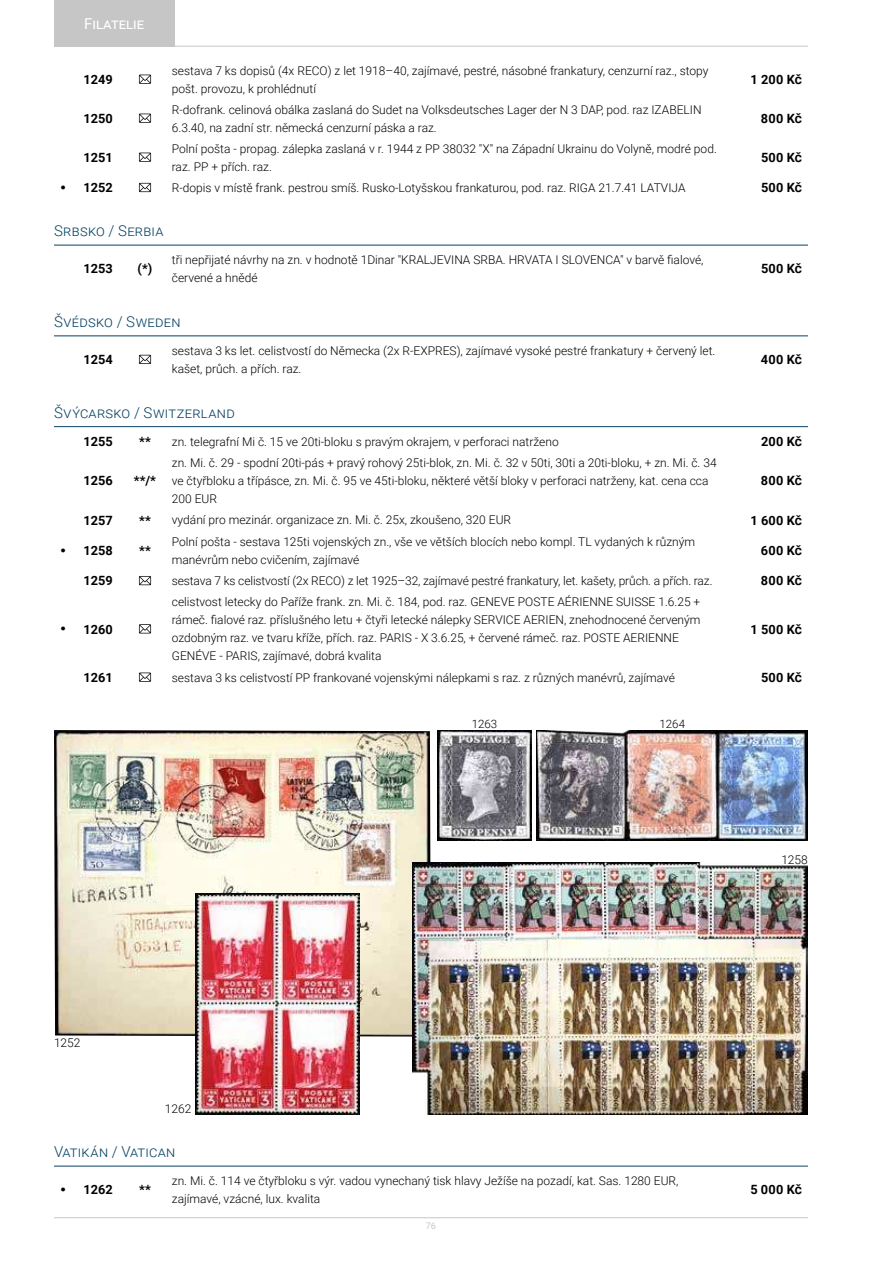
<style>
.page{position:relative;width:893px;height:1263px;background:#fff}
.page>*{position:absolute;margin:0;border:0;box-sizing:border-box;transform-origin:0 0}
.t1{font:300 15px "Roboto";letter-spacing:.025em;color:#094264}
.t2{font:300 15px "Roboto";letter-spacing:-.015em;color:#094264}
.t3{font:15px "Roboto";color:#fff}
.t4{font:700 12.75px "Roboto";color:#000}
.t5{font:300 12px/18px "Roboto";color:#000}
.t6{font:300 11.55px "Roboto";color:#000}
.t7{font:9px "Roboto";color:#c6c6c6}
</style>
<div class="page">
<div style="left:54px;top:0;width:120px;height:47px;background:#c6c6c6"></div>
<hr style="left:54px;top:1217px;width:754px;height:1px;background:#c6c6c6">
<hr style="left:174px;top:46px;width:634px;height:1px;background:#c6c6c6">
<hr style="left:54px;top:245px;width:754px;height:1px;background:#094264">
<hr style="left:54px;top:335px;width:754px;height:1px;background:#094264">
<hr style="left:54px;top:426px;width:754px;height:1px;background:#094264">
<svg style="left:139px;top:75px;width:12px;height:9px"></svg>
<svg style="left:139px;top:114px;width:12px;height:9px"></svg>
<svg style="left:139px;top:153px;width:12px;height:9px"></svg>
<svg style="left:139px;top:183px;width:12px;height:9px"></svg>
<svg style="left:139px;top:355px;width:12px;height:9px"></svg>
<svg style="left:139px;top:576px;width:12px;height:9px"></svg>
<svg style="left:139px;top:624px;width:12px;height:9px"></svg>
<svg style="left:139px;top:672px;width:12px;height:10px"></svg>
<img style="left:54px;top:730px;width:377px;height:306px">
<img style="left:438px;top:730px;width:93px;height:111px">
<hr style="left:54px;top:1166px;width:754px;height:1px;background:#094264">
<img style="left:412px;top:863px;width:396px;height:252px">
<img style="left:196px;top:893px;width:163px;height:222px">
<img style="left:537px;top:730px;width:271px;height:111px">
<p class="t3" style="left:84px;top:13px;width:61px">Filatelie</p>
<p class="t4" style="left:84px;top:70px;width:31px">1249</p>
<p class="t5" style="left:172px;top:61px;width:538px">sestava 7 ks dopisů (4x RECO) z let 1918–40, zajímavé, pestré, násobné frankatury, cenzurní raz., stopy pošt. provozu, k prohlédnutí</p>
<p class="t4" style="left:751px;top:70px;width:53px">1 200 Kč</p>
<p class="t4" style="left:84px;top:109px;width:31px">1250</p>
<p class="t5" style="left:172px;top:100px;width:531px">R-dofrank. celinová obálka zaslaná do Sudet na Volksdeutsches Lager der N 3 DAP, pod. raz IZABELIN<br>6.3.40, na zadní str. německá cenzurní páska a raz.</p>
<p class="t4" style="left:761px;top:109px;width:42px">800 Kč</p>
<p class="t4" style="left:84px;top:148px;width:31px">1251</p>
<p class="t5" style="left:172px;top:139px;width:546px">Polní pošta - propag. zálepka zaslaná v r. 1944 z PP 38032 "X" na Západní Ukrainu do Volyně, modré pod. raz. PP + přích. raz.</p>
<p class="t4" style="left:761px;top:148px;width:42px">500 Kč</p>
<p class="t4" style="left:60px;top:179px;width:54px"><sup>●</sup> 1252</p>
<p class="t5" style="left:172px;top:178px;width:515px">R-dopis v místě frank. pestrou smíš. Rusko-Lotyšskou frankaturou, pod. raz. RIGA 21.7.41 LATVIJA</p>
<p class="t4" style="left:761px;top:179px;width:42px">500 Kč</p>
<p class="t1" style="left:54px;top:220px;width:111px">Srbsko / Serbia</p>
<p class="t4" style="left:84px;top:260px;width:31px">1253</p>
<p class="t4" style="left:138px;top:260px;width:16px">(*)</p>
<p class="t5" style="left:172px;top:250px;width:533px">tři nepřijaté návrhy na zn. v hodnotě 1Dinar "KRALJEVINA SRBA. HRVATA I SLOVENCA" v barvě 昀椀alové, červené a hnědé</p>
<p class="t4" style="left:761px;top:260px;width:42px">500 Kč</p>
<p class="t1" style="left:54px;top:311px;width:128px">Švédsko / Sweden</p>
<p class="t4" style="left:84px;top:351px;width:31px">1254</p>
<p class="t5" style="left:172px;top:341px;width:545px">sestava 3 ks let. celistvostí do Německa (2x R-EXPRES), zajímavé vysoké pestré frankatury + červený let. kašet, průch. a přích. raz.</p>
<p class="t4" style="left:761px;top:351px;width:42px">400 Kč</p>
<p class="t1" style="left:54px;top:402px;width:182px">Švýcarsko / Switzerland</p>
<p class="t4" style="left:84px;top:433px;width:31px">1255</p>
<p class="t4" style="left:139px;top:436px;width:13px">**</p>
<p class="t5" style="left:172px;top:432px;width:388px">zn. telegrafní Mi č. 15 ve 20ti-bloku s pravým okrajem, v perforaci natrženo</p>
<p class="t4" style="left:761px;top:433px;width:42px">200 Kč</p>
<p class="t4" style="left:84px;top:472px;width:31px">1256</p>
<p class="t4" style="left:134px;top:476px;width:24px">**/*</p>
<p class="t5" style="left:172px;top:453px;width:546px">zn. Mi. č. 29 - spodní 20ti-pás + pravý rohový 25ti-blok, zn. Mi. č. 32 v 50ti, 30ti a 20ti-bloku, + zn. Mi. č. 34 ve čtyřbloku a třípásce, zn. Mi. č. 95 ve 45ti-bloku, některé větší bloky v perforaci natrženy, kat. cena cca<br>200 EUR</p>
<p class="t4" style="left:761px;top:472px;width:42px">800 Kč</p>
<p class="t4" style="left:84px;top:511px;width:31px">1257</p>
<p class="t4" style="left:139px;top:515px;width:13px">**</p>
<p class="t5" style="left:172px;top:511px;width:341px">vydání pro mezinár. organizace zn. Mi. č. 25x, zkoušeno, 320 EUR</p>
<p class="t4" style="left:750px;top:511px;width:53px">1 600 Kč</p>
<p class="t4" style="left:60px;top:541px;width:54px"><sup>●</sup> 1258</p>
<p class="t4" style="left:139px;top:545px;width:13px">**</p>
<p class="t5" style="left:172px;top:532px;width:525px">Polní pošta - sestava 125ti vojenských zn., vše ve větších blocích nebo kompl. TL vydaných k různým manévrům nebo cvičením, zajímavé</p>
<p class="t4" style="left:761px;top:541px;width:42px">600 Kč</p>
<p class="t4" style="left:84px;top:572px;width:31px">1259</p>
<p class="t5" style="left:172px;top:571px;width:542px">sestava 7 ks celistvostí (2x RECO) z let 1925–32, zajímavé pestré frankatury, let. kašety, průch. a přích. raz.</p>
<p class="t4" style="left:761px;top:572px;width:42px">800 Kč</p>
<p class="t4" style="left:60px;top:620px;width:54px"><sup>●</sup> 1260</p>
<p class="t5" style="left:172px;top:592px;width:530px">celistvost letecky do Paříže frank. zn. Mi. č. 184, pod. raz. GENEVE POSTE AÉRIENNE SUISSE 1.6.25 + rámeč. 昀椀alové raz. příslušného letu + čtyři letecké nálepky SERVICE AERIEN, znehodnocené červeným ozdobným raz. ve tvaru kříže, přích. raz. PARIS - X 3.6.25, + červené rámeč. raz. POSTE AERIENNE GENÉVE - PARIS, zajímavé, dobrá kvalita</p>
<p class="t4" style="left:750px;top:620px;width:53px">1 500 Kč</p>
<p class="t4" style="left:84px;top:668px;width:31px">1261</p>
<p class="t5" style="left:172px;top:668px;width:505px">sestava 3 ks celistvostí PP frankované vojenskými nálepkami s raz. z různých manévrů, zajímavé</p>
<p class="t4" style="left:761px;top:668px;width:42px">500 Kč</p>
<p class="t5" style="left:54px;top:1033px;width:28px">1252</p>
<p class="t5" style="left:165px;top:1099px;width:28px">1262</p>
<p class="t6" style="left:472px;top:716px;width:27px">1263</p>
<p class="t6" style="left:659px;top:716px;width:27px">1264</p>
<p class="t5" style="left:781px;top:850px;width:28px">1258</p>
<p class="t2" style="left:54px;top:1141px;width:123px">Vatikán / Vatican</p>
<p class="t4" style="left:60px;top:1181px;width:54px"><sup>●</sup> 1262</p>
<p class="t4" style="left:139px;top:1185px;width:13px">**</p>
<p class="t5" style="left:172px;top:1171px;width:508px">zn. Mi. č. 114 ve čtyřbloku s výr. vadou vynechaný tisk hlavy Ježíše na pozadí, kat. Sas. 1280 EUR, zajímavé, vzácné, lux. kvalita</p>
<p class="t4" style="left:750px;top:1181px;width:53px">5 000 Kč</p>
<p class="t7" style="left:426px;top:1220px;width:12px">76</p>
</div>
